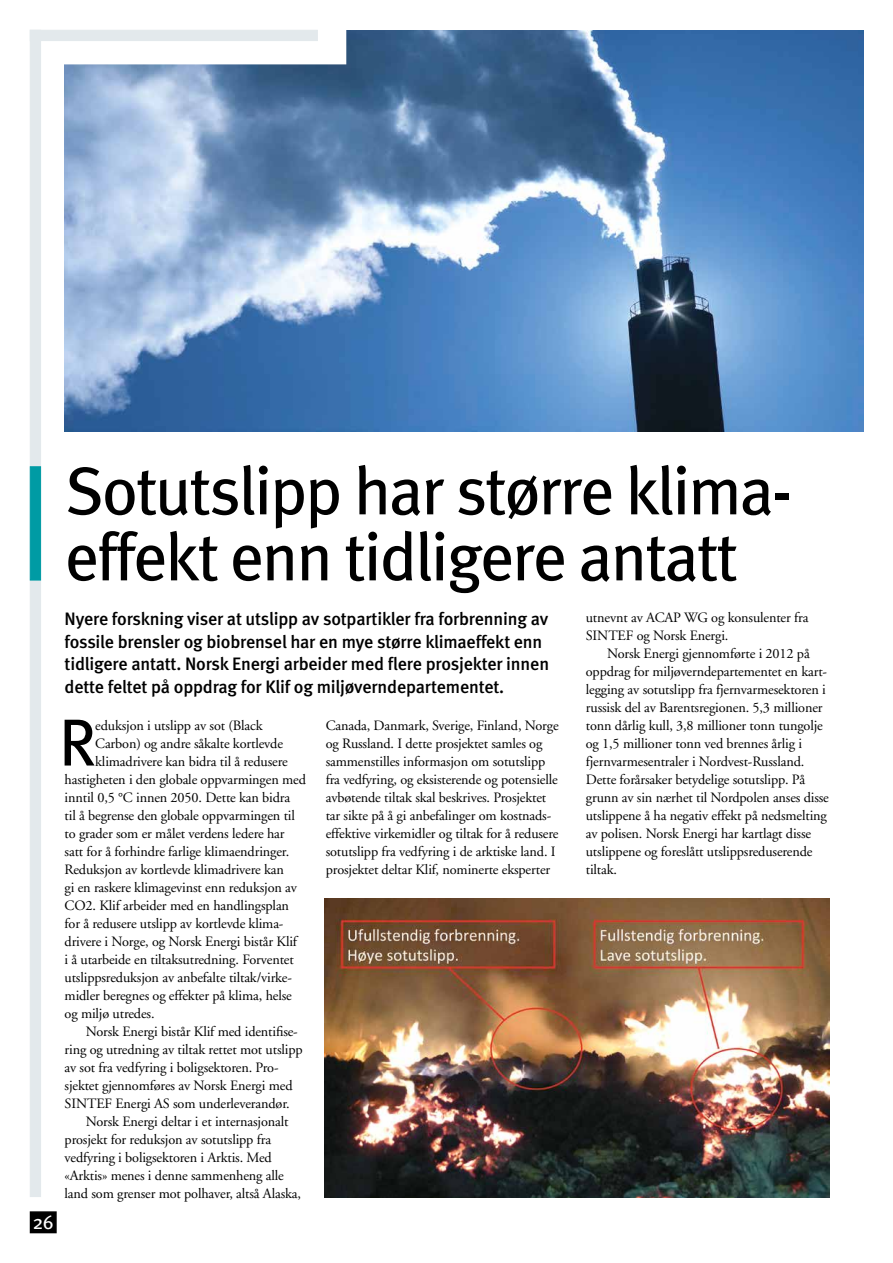
<style>
.page{position:relative;width:893px;height:1263px;background:#fff}
.page>*{position:absolute;margin:0;border:0;box-sizing:border-box;transform-origin:0 0}
.t1{font:67.5px/66px "Meta";letter-spacing:-.03em;color:#000}
.t2{font:66.45px "Meta";color:#000}
.t3{font:19.5px "Meta";color:#fff}
.t4{font:500 18px/22.5px "Meta";letter-spacing:-.01em;color:#000}
.t5{font:14.25px/18px "Adobe Garamond";letter-spacing:-.01em;color:#000}
</style>
<div class="page">
<img style="left:65px;top:30px;width:798px;height:402px">
<img style="left:325px;top:898px;width:504px;height:300px">
<div style="left:46px;top:19px;width:300px;height:45px;background:#fff"></div>
<div style="left:30px;top:30px;width:11px;height:1167px;background:#e3e9ec"></div>
<div style="left:30px;top:466px;width:11px;height:114px;background:#009ba4;border:1px solid #009ba4"></div>
<div style="left:30px;top:30px;width:288px;height:11px;background:#e3e9ec"></div>
<div style="left:30px;top:1211px;width:27px;height:22px;background:#000;border:2px solid #000"></div>
<h3 class="t3" style="left:33px;top:1209px;width:22px">26</h3>
<h1 class="t1" style="left:65px;top:456px;width:729px">Sotutslipp har større klima&shy;effekt enn tidligere antatt</h1>
<p class="t4" style="left:65px;top:608px;width:486px">Nyere forskning viser at utslipp av sotpartikler fra forbrenning av fossile brensler og biobrensel har en mye større klimaeffekt enn tidligere antatt. Norsk Energi arbeider med flere prosjekter innen dette feltet på oppdrag for Klif og miljøverndepartementet.</p>
<p class="t5" style="left:326px;top:716px;width:234px">Canada, Danmark, Sverige, Finland, Norge og Russland. I dette prosjektet samles og sammenstilles informasjon om sotutslipp fra vedfyring, og eksisterende og potensielle avbøtende tiltak skal beskrives. Prosjektet tar sikte på å gi anbefalinger om kostnads&shy;effektive virkemidler og tiltak for å redusere sotutslipp fra vedfyring i de arktiske land. I prosjektet deltar Klif, nominerte eksperter</p>
<p class="t5" style="left:586px;top:608px;width:224px">utnevnt av ACAP WG og konsulenter fra<br>SINTEF og Norsk Energi.</p>
<p class="t5" style="left:586px;top:644px;width:245px;text-indent:21px">Norsk Energi gjennomførte i 2012 på oppdrag for miljøverndepartementet en kart&shy;legging av sotutslipp fra fjernvarmesektoren i russisk del av Barentsregionen. 5,3 millioner tonn dårlig kull, 3,8 millioner tonn tungolje og 1,5 millioner tonn ved brennes årlig i fjernvarmesentraler i Nordvest-Russland.<br>Dette forårsaker betydelige sotutslipp. På grunn av sin nærhet til Nordpolen anses disse utslippene å ha negativ effekt på nedsmelting av polisen. Norsk Energi har kartlagt disse utslippene og foreslått utslippsreduserende tiltak.</p>
<h2 class="t2" style="left:59px;top:700px;width:38px">R</h2>
<p class="t5" style="left:95px;top:716px;width:169px">eduksjon i utslipp av sot (Black</p>
<p class="t5" style="left:95px;top:734px;width:189px">Carbon) og andre såkalte kortlevde</p>
<p class="t5" style="left:95px;top:752px;width:194px">klimadrivere kan bidra til å redusere</p>
<p class="t5" style="left:65px;top:770px;width:243px">hastigheten i den globale oppvarmingen med</p>
<p class="t5" style="left:65px;top:788px;width:227px">inntil 0,5 °C innen 2050. Dette kan bidra</p>
<p class="t5" style="left:65px;top:806px;width:232px">til å begrense den globale oppvarmingen til</p>
<p class="t5" style="left:65px;top:824px;width:221px">to grader som er målet verdens ledere har</p>
<p class="t5" style="left:65px;top:842px;width:226px">satt for å forhindre farlige klimaendringer.</p>
<p class="t5" style="left:65px;top:860px;width:221px">Reduksjon av kortlevde klimadrivere kan</p>
<p class="t5" style="left:65px;top:878px;width:234px">gi en raskere klimagevinst enn reduksjon av</p>
<p class="t5" style="left:65px;top:896px;width:226px">CO2. Klif arbeider med en handlingsplan</p>
<p class="t5" style="left:65px;top:914px;width:220px">for å redusere utslipp av kortlevde klima-</p>
<p class="t5" style="left:65px;top:932px;width:234px">drivere i Norge, og Norsk Energi bistår Klif</p>
<p class="t5" style="left:65px;top:950px;width:231px">i å utarbeide en tiltaksutredning. Forventet</p>
<p class="t5" style="left:65px;top:968px;width:229px">utslippsreduksjon av anbefalte tiltak/virke-</p>
<p class="t5" style="left:65px;top:986px;width:229px">midler beregnes og effekter på klima, helse</p>
<p class="t5" style="left:65px;top:1004px;width:92px">og miljø utredes.</p>
<p class="t5" style="left:86px;top:1022px;width:213px">Norsk Energi bistår Klif med identifise-</p>
<p class="t5" style="left:65px;top:1040px;width:240px">ring og utredning av tiltak rettet mot utslipp</p>
<p class="t5" style="left:65px;top:1058px;width:216px">av sot fra vedfyring i boligsektoren. Pro-</p>
<p class="t5" style="left:65px;top:1076px;width:229px">sjektet gjennomføres av Norsk Energi med</p>
<p class="t5" style="left:65px;top:1094px;width:227px">SINTEF Energi AS som underleverandør.</p>
<p class="t5" style="left:86px;top:1112px;width:204px">Norsk Energi deltar i et internasjonalt</p>
<p class="t5" style="left:65px;top:1130px;width:208px">prosjekt for reduksjon av sotutslipp fra</p>
<p class="t5" style="left:65px;top:1148px;width:209px">vedfyring i boligsektoren i Arktis. Med</p>
<p class="t5" style="left:65px;top:1166px;width:221px">«Arktis» menes i denne sammenheng alle</p>
<p class="t5" style="left:65px;top:1184px;width:238px">land som grenser mot polhaver, altså Alaska,</p>
</div>
